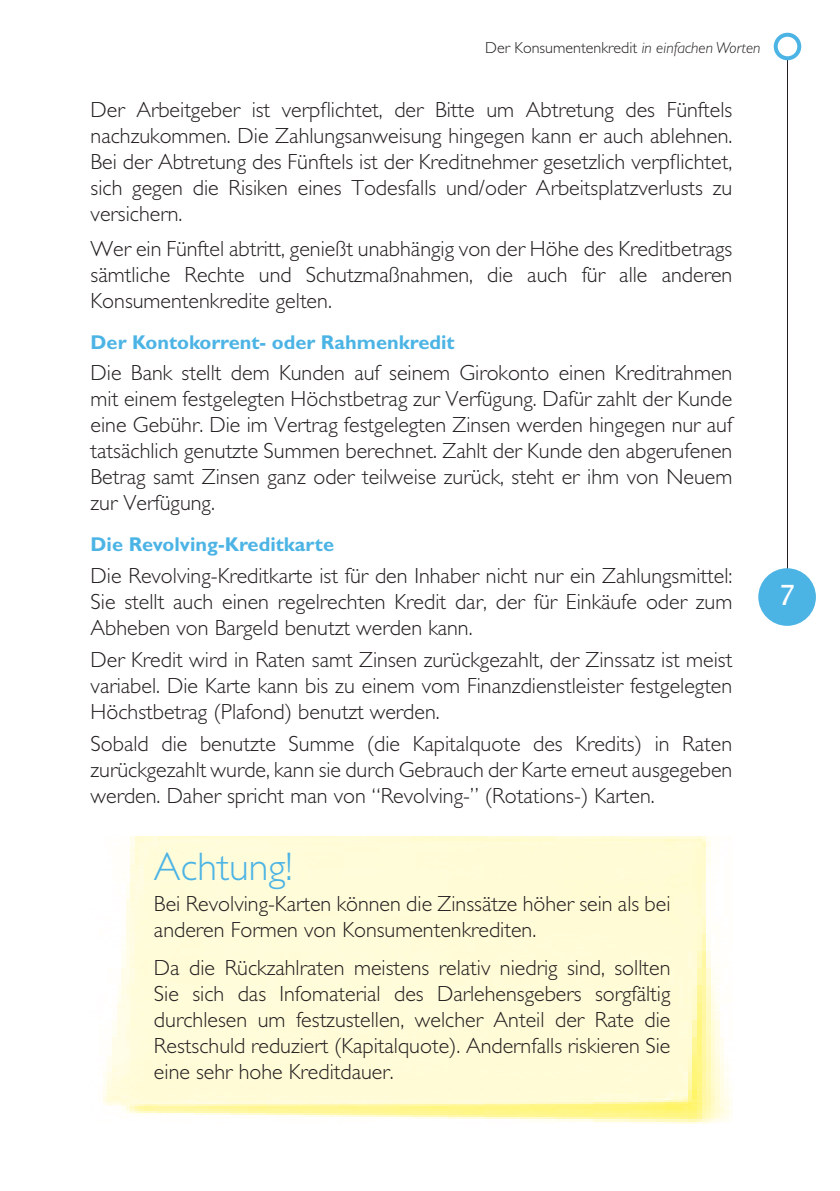
<style>
.page{position:relative;width:840px;height:1191px;background:#fff}
.page>*{position:absolute;margin:0;border:0;box-sizing:border-box;transform-origin:0 0}
.TITOLETTO_PARAGRAFO{font:300 40px "Gill Sans Std";color:#4cb4e5}
.t1{font:28px "Lucida Console";color:#fff}
.PARAGRAFO_TEDESCO{font:300 22px/26px "Gill Sans Std";color:#231f20;text-align:justify}
.TITOLETTO_PARAGRAFO-2{font:700 20px "Gill Sans Std";color:#4cb4e5}
.t2{font:300 16px "Gill Sans Std";color:#231f20}
.s1{font-style:italic}
</style>
<div class="page">
<hr style="left:786px;top:60px;width:1px;height:510px;background:#231f20">
<div style="left:759px;top:570px;width:54px;height:54px;background:#4cb4e5;border-radius:50%"></div>
<div style="left:757px;top:568px;width:58px;height:58px;border:4px solid #4cb4e5;border-radius:50%"></div>
<div style="left:773px;top:33px;width:27px;height:27px;border:4px solid #4cb4e5;border-radius:50%"></div>
<img style="left:103px;top:836px;width:630px;height:288px">
<p class="t2" style="left:485px;top:38px;width:276px">Der Konsumentenkredit <span class="s1">in einfachen Worten</span></p>
<p class="PARAGRAFO_TEDESCO" style="left:90px;top:97px;width:643px">Der Arbeitgeber ist verpflichtet, der Bitte um Abtretung des Fünftels nachzukommen. Die Zahlungsanweisung hingegen kann er auch ablehnen.<br>Bei der Abtretung des Fünftels ist der Kreditnehmer gesetzlich verpflichtet, sich gegen die Risiken eines Todesfalls und/oder Arbeitsplatzverlusts zu versichern.</p>
<p class="PARAGRAFO_TEDESCO" style="left:90px;top:235px;width:643px">Wer ein Fünftel abtritt, genießt unabhängig von der Höhe des Kreditbetrags sämtliche Rechte und Schutzmaßnahmen, die auch für alle anderen Konsumentenkredite gelten.</p>
<p class="TITOLETTO_PARAGRAFO-2" style="left:90px;top:330px;width:365px">Der Kontokorrent- oder Rahmenkredit</p>
<p class="PARAGRAFO_TEDESCO" style="left:90px;top:360px;width:643px">Die Bank stellt dem Kunden auf seinem Girokonto einen Kreditrahmen mit einem festgelegten Höchstbetrag zur Verfügung. Dafür zahlt der Kunde eine Gebühr. Die im Vertrag festgelegten Zinsen werden hingegen nur auf tatsächlich genutzte Summen berechnet. Zahlt der Kunde den abgerufenen Betrag samt Zinsen ganz oder teilweise zurück, steht er ihm von Neuem zur Verfügung.</p>
<p class="TITOLETTO_PARAGRAFO-2" style="left:90px;top:533px;width:245px">Die Revolving-Kreditkarte</p>
<p class="PARAGRAFO_TEDESCO" style="left:90px;top:563px;width:643px">Die Revolving-Kreditkarte ist für den Inhaber nicht nur ein Zahlungsmittel:<br>Sie stellt auch einen regelrechten Kredit dar, der für Einkäufe oder zum Abheben von Bargeld benutzt werden kann.</p>
<p class="PARAGRAFO_TEDESCO" style="left:90px;top:646px;width:643px">Der Kredit wird in Raten samt Zinsen zurückgezahlt, der Zinssatz ist meist variabel. Die Karte kann bis zu einem vom Finanzdienstleister festgelegten Höchstbetrag (Plafond) benutzt werden.</p>
<p class="PARAGRAFO_TEDESCO" style="left:90px;top:730px;width:643px">Sobald die benutzte Summe (die Kapitalquote des Kredits) in Raten zurückgezahlt wurde, kann sie durch Gebrauch der Karte erneut ausgegeben werden. Daher spricht man von “Revolving-” (Rotations-) Karten.</p>
<p class="TITOLETTO_PARAGRAFO" style="left:154px;top:843px;width:140px">Achtung!</p>
<p class="PARAGRAFO_TEDESCO" style="left:154px;top:891px;width:517px">Bei Revolving-Karten können die Zinssätze höher sein als bei anderen Formen von Konsumentenkrediten.</p>
<p class="PARAGRAFO_TEDESCO" style="left:154px;top:954px;width:517px">Da die Rückzahlraten meistens relativ niedrig sind, sollten Sie sich das Infomaterial des Darlehensgebers sorgfältig durchlesen um festzustellen, welcher Anteil der Rate die Restschuld reduziert (Kapitalquote). Andernfalls riskieren Sie eine sehr hohe Kreditdauer.</p>
<p class="t1" style="left:778px;top:583px;width:18px">7</p>
</div>
